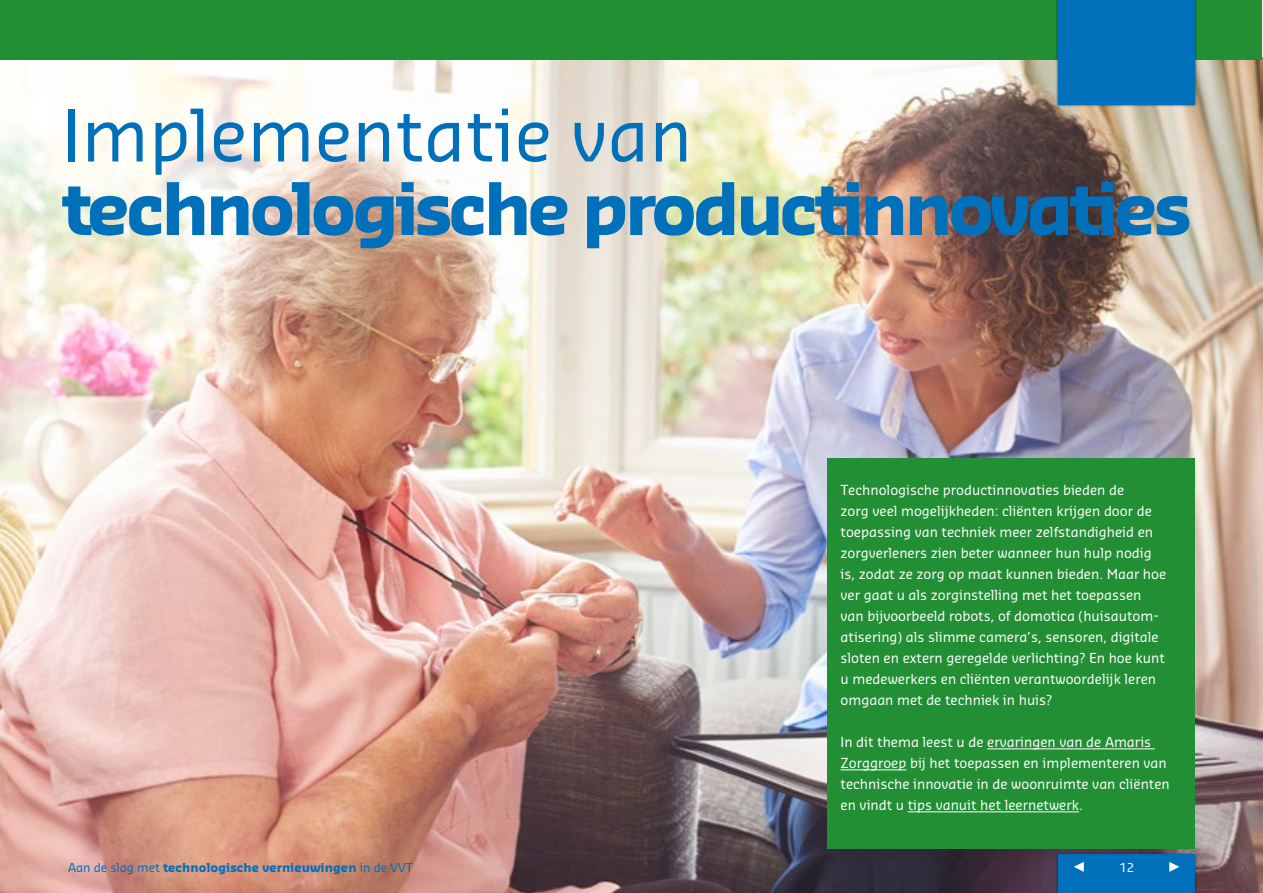
<style>
.page{position:relative;width:1263px;height:893px;background:#fff}
.page>*{position:absolute;margin:0;border:0;box-sizing:border-box;transform-origin:0 0}
.t1{font:700 70.5px "Sansa Std";letter-spacing:-.06em;color:#0070ba}
.t2{font:70.5px "Sansa Std";color:#0070ba}
.t3{font:13.5px/21px "Sansa Std";color:#fff}
.t4{font:700 12px "Sansa Std";color:#0070ba}
.t5{font:12px "Sansa Std";color:#fff}
.s1{font-weight:400}
</style>
<div class="page">
<img style="left:0;top:58px;width:1263px;height:835px">
<div style="left:1055px;top:853px;width:141px;height:40px;background:#131108;opacity:.75"></div>
<div style="left:1059px;top:855px;width:136px;height:38px;background:#0070ba"></div>
<svg style="left:1169px;top:862px;width:10px;height:10px"></svg>
<svg style="left:1074px;top:862px;width:10px;height:10px"></svg>
<div style="left:1px;top:0;width:1261px;height:60px;background:#228f35"></div>
<div style="left:1055px;top:0;width:141px;height:107px;background:#131108;opacity:.75"></div>
<div style="left:1059px;top:0;width:136px;height:104px;background:#0070ba"></div>
<div style="left:828px;top:458px;width:367px;height:390px;background:#228f35"></div>
<hr style="left:987px;top:749px;width:168px;height:1px;background:#fff">
<hr style="left:840px;top:770px;width:66px;height:1px;background:#fff">
<hr style="left:908px;top:812px;width:171px;height:1px;background:#fff">
<h1 class="t2" style="left:62px;top:89px;width:632px">Implementatie van</h1>
<h1 class="t1" style="left:62px;top:162px;width:1132px">technologische productinnovaties</h1>
<p class="t3" style="left:840px;top:479px;width:327px">Technologische productinnovaties bieden de<br>zorg veel mogelijkheden: cliënten krijgen door de toepassing van techniek meer zelfstandigheid en zorgverleners zien beter wanneer hun hulp nodig is, zodat ze zorg op maat kunnen bieden. Maar hoe ver gaat u als zorginstelling met het toepassen van bijvoorbeeld robots, of domotica (huisautom&shy;atisering) als slimme camera’s, sensoren, digitale sloten en extern geregelde verlichting? En hoe kunt u medewerkers en cliënten verantwoordelijk leren omgaan met de techniek in huis?</p>
<p class="t3" style="left:840px;top:731px;width:331px">In dit thema leest u de ervaringen van de Amaris Zorggroep bij het toepassen en implementeren van technische innovatie in de woonruimte van cliënten en vindt u tips vanuit het leernetwerk.</p>
<p class="t4" style="left:68px;top:859px;width:346px"><span class="s1">Aan de slag met</span> technologische vernieuwingen <span class="s1">in de VVT</span></p>
<p class="t5" style="left:1119px;top:859px;width:16px">12</p>
</div>
